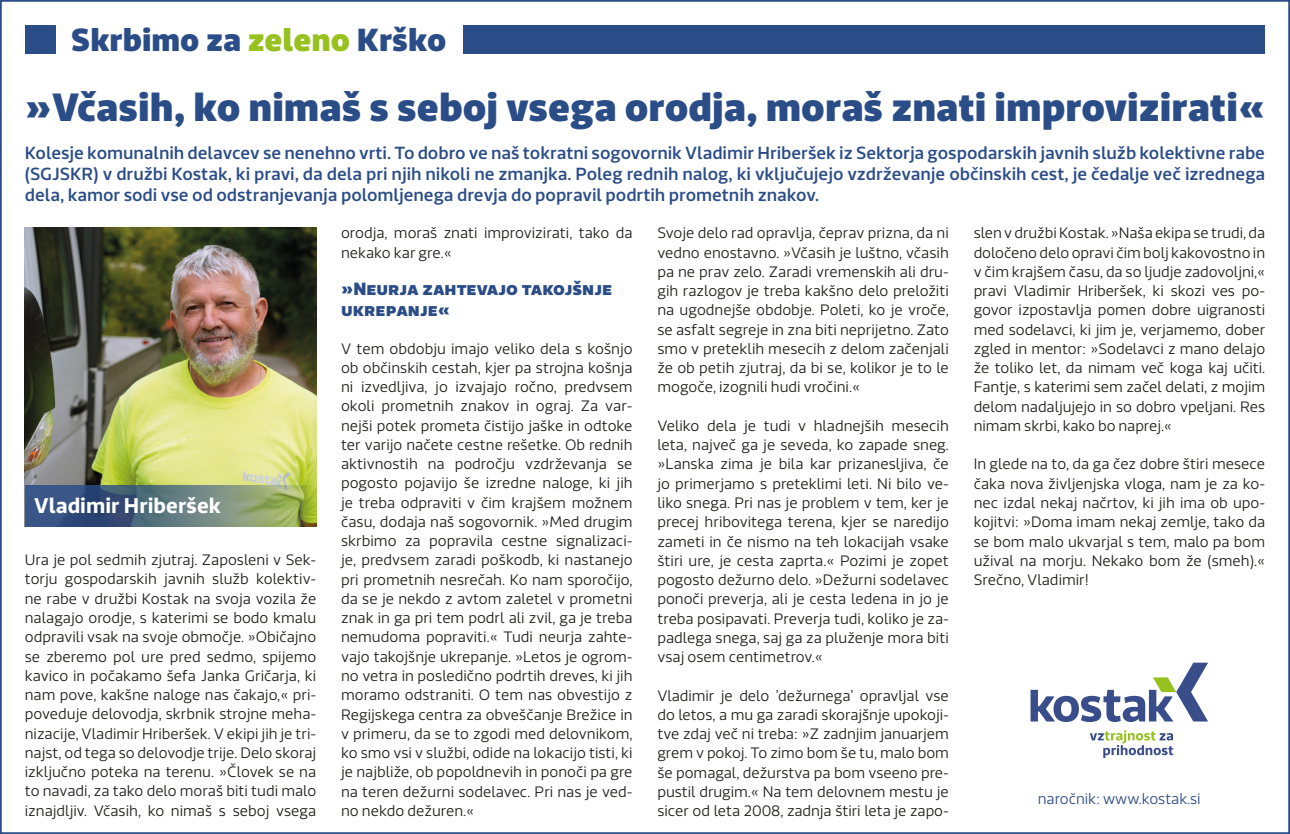
<style>
.page{position:relative;width:1290px;height:834px;background:#fff}
.page>*{position:absolute;margin:0;border:0;box-sizing:border-box;transform-origin:0 0}
.t1{font:900 38.85px "Riona Sans";color:#2b4d87}
.t2{font:900 31.5px "Riona Sans";color:#2b4d87}
.t3{font:700 21px "Riona Sans";color:#fff}
.t4{font:900 17.5px/21px "Riona Sans";color:#2b4d87}
.t5{font:500 17.32px/21px "Riona Sans";letter-spacing:-.005em;color:#2b4d87;text-align:justify}
.t6{font:300 14.88px/19.2px "Riona Sans";color:#1d1d1b;text-align:justify}
.t7{font:300 14.88px "Riona Sans";letter-spacing:-.005em;color:#2b4d87}
.s1{color:#96c11f}
</style>
<div class="page">
<svg style="left:1030px;top:662px;width:178px;height:59px"></svg>
<svg style="left:1090px;top:730px;width:83px;height:27px"></svg>
<img style="left:25px;top:227px;width:291px;height:258px">
<svg style="left:25px;top:485px;width:291px;height:41px;background:#617976"></svg>
<div style="left:25px;top:25px;width:30px;height:28px;background:#2b4d87"></div>
<div style="left:464px;top:25px;width:801px;height:28px;background:#2b4d87"></div>
<p class="t2" style="left:71px;top:19px;width:376px">Skrbimo za <span class="s1">zeleno</span> Krško</p>
<p class="t1" style="left:25px;top:82px;width:1242px">»Včasih, ko nimaš s seboj vsega orodja, moraš znati improvizirati«</p>
<p class="t5" style="left:25px;top:143px;width:1242px">Kolesje komunalnih delavcev se nenehno vrti. To dobro ve naš tokratni sogovornik Vladimir Hriberšek iz Sektorja gospodarskih javnih služb kolektivne rabe (SGJSKR) v družbi Kostak, ki pravi, da dela pri njih nikoli ne zmanjka. Poleg rednih nalog, ki vključujejo vzdrževanje občinskih cest, je čedalje več izrednega dela, kamor sodi vse od odstranjevanja polomljenega drevja do popravil podrtih prometnih znakov.</p>
<p class="t3" style="left:34px;top:492px;width:188px">Vladimir Hriberšek</p>
<p class="t6" style="left:25px;top:550px;width:293px">Ura je pol sedmih zjutraj. Zaposleni v Sek&shy;torju gospodarskih javnih služb kolektiv&shy;ne rabe v družbi Kostak na svoja vozila že nalagajo orodje, s katerimi se bodo kmalu odpravili vsak na svoje območje. »Običajno se zberemo pol ure pred sedmo, spijemo kavico in počakamo šefa Janka Gričarja, ki nam pove, kakšne naloge nas čakajo,« pri&shy;poveduje delovodja, skrbnik strojne meha&shy;nizacije, Vladimir Hriberšek. V ekipi jih je tri&shy;najst, od tega so delovodje trije. Delo skoraj izključno poteka na terenu. »Človek se na to navadi, za tako delo moraš biti tudi malo iznajdljiv. Včasih, ko nimaš s seboj vsega</p>
<p class="t6" style="left:341px;top:224px;width:293px">orodja, moraš znati improvizirati, tako da nekako kar gre.«</p>
<p class="t4" style="left:341px;top:279px;width:273px">»Neurja zahtevajo takojšnje ukrepanje«</p>
<p class="t6" style="left:341px;top:339px;width:293px">V tem obdobju imajo veliko dela s košnjo ob občinskih cestah, kjer pa strojna košnja ni izvedljiva, jo izvajajo ročno, predvsem okoli prometnih znakov in ograj. Za var&shy;nejši potek prometa čistijo jaške in odtoke ter varijo načete cestne rešetke. Ob rednih aktivnostih na področju vzdrževanja se pogosto pojavijo še izredne naloge, ki jih je treba odpraviti v čim krajšem možnem času, dodaja naš sogovornik. »Med drugim skrbimo za popravila cestne signalizaci&shy;je, predvsem zaradi poškodb, ki nastanejo pri prometnih nesrečah. Ko nam sporočijo, da se je nekdo z avtom zaletel v prometni znak in ga pri tem podrl ali zvil, ga je treba nemudoma popraviti.« Tudi neurja zahte&shy;vajo takojšnje ukrepanje. »Letos je ogrom&shy;no vetra in posledično podrtih dreves, ki jih moramo odstraniti. O tem nas obvestijo z Regijskega centra za obveščanje Brežice in v primeru, da se to zgodi med delovnikom, ko smo vsi v službi, odide na lokacijo tisti, ki je najbliže, ob popoldnevih in ponoči pa gre na teren dežurni sodelavec. Pri nas je ved&shy;no nekdo dežuren.«</p>
<p class="t6" style="left:657px;top:224px;width:293px">Svoje delo rad opravlja, čeprav prizna, da ni vedno enostavno. »Včasih je luštno, včasih pa ne prav zelo. Zaradi vremenskih ali dru&shy;gih razlogov je treba kakšno delo preložiti na ugodnejše obdobje. Poleti, ko je vroče, se asfalt segreje in zna biti neprijetno. Zato smo v preteklih mesecih z delom začenjali že ob petih zjutraj, da bi se, kolikor je to le mogoče, izognili hudi vročini.«</p>
<p class="t6" style="left:657px;top:416px;width:293px">Veliko dela je tudi v hladnejših mesecih leta, največ ga je seveda, ko zapade sneg. »Lanska zima je bila kar prizanesljiva, če jo primerjamo s preteklimi leti. Ni bilo ve&shy;liko snega. Pri nas je problem v tem, ker je precej hribovitega terena, kjer se naredijo zameti in če nismo na teh lokacijah vsake štiri ure, je cesta zaprta.« Pozimi je zopet pogosto dežurno delo. »Dežurni sodelavec ponoči preverja, ali je cesta ledena in jo je treba posipavati. Preverja tudi, koliko je za&shy;padlega snega, saj ga za pluženje mora biti vsaj osem centimetrov.«</p>
<p class="t6" style="left:657px;top:686px;width:293px">Vladimir je delo ’dežurnega’ opravljal vse do letos, a mu ga zaradi skorajšnje upokoji&shy;tve zdaj več ni treba: »Z zadnjim januarjem grem v pokoj. To zimo bom še tu, malo bom še pomagal, dežurstva pa bom vseeno pre&shy;pustil drugim.« Na tem delovnem mestu je sicer od leta 2008, zadnja štiri leta je zapo-</p>
<p class="t6" style="left:974px;top:224px;width:293px">slen v družbi Kostak. »Naša ekipa se trudi, da določeno delo opravi čim bolj kakovostno in v čim krajšem času, da so ljudje zadovoljni,« pravi Vladimir Hriberšek, ki skozi ves po&shy;govor izpostavlja pomen dobre uigranosti med sodelavci, ki jim je, verjamemo, dober zgled in mentor: »Sodelavci z mano delajo že toliko let, da nimam več koga kaj učiti.<br>Fantje, s katerimi sem začel delati, z mojim delom nadaljujejo in so dobro vpeljani. Res nimam skrbi, kako bo naprej.«</p>
<p class="t6" style="left:974px;top:455px;width:293px">In glede na to, da ga čez dobre štiri mesece čaka nova življenjska vloga, nam je za ko&shy;nec izdal nekaj načrtov, ki jih ima ob upo&shy;kojitvi: »Doma imam nekaj zemlje, tako da se bom malo ukvarjal s tem, malo pa bom užival na morju. Nekako bom že (smeh).« Srečno, Vladimir!</p>
<p class="t7" style="left:1038px;top:789px;width:164px">naročnik: www.kostak.si</p>
</div>
